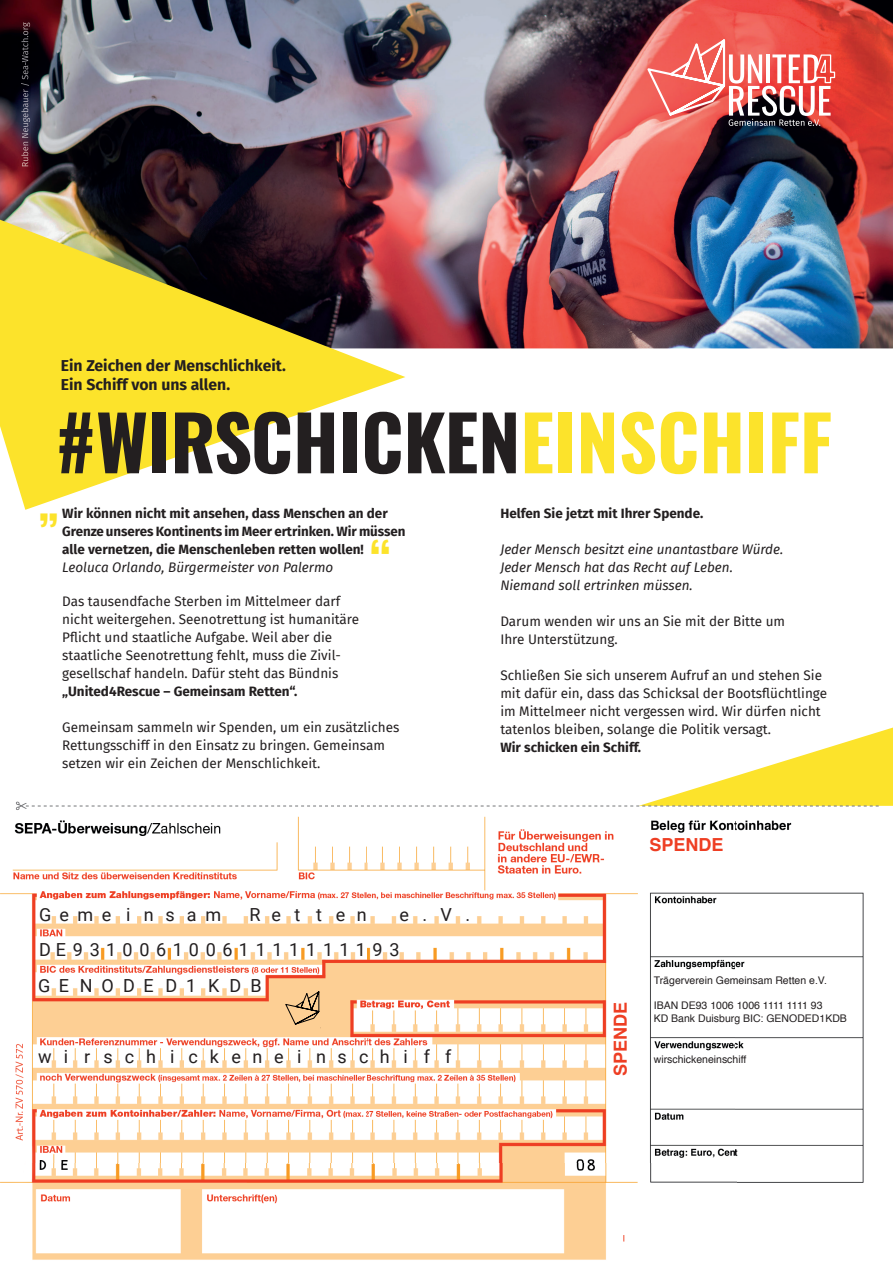
<style>
.page{position:relative;width:893px;height:1263px;background:#fff}
.page>*{position:absolute;margin:0;border:0;box-sizing:border-box;transform-origin:0 0}
.t1{font:75px "Oswald";color:#231f20}
.t2{font:49.5px "Oswald";color:#fce32b}
.t3{font:18px/35.5px "Roboto";letter-spacing:.375em;color:#231f20}
.t4{font:18px "Roboto";letter-spacing:.675em;color:#231f20}
.t5{font:18px "Roboto";letter-spacing:.495em;color:#231f20}
.t6{font:700 18px "Helvetica";color:#ee3e23}
.t7{font:700 15.75px/19.5px "Fira Sans";color:#231f20}
.t8{font:13.5px/18px "Fira Sans";color:#231f20}
.t9{font:700 13.5px/18px "Fira Sans";color:#231f20}
.t10{font:italic 13.5px/18px "Fira Sans";color:#231f20}
.t11{font:10.5px/12.6px "Helvetica";color:#231f20}
.s1{color:#fce32b}
</style>
<div class="page">
<img style="left:0;top:0;width:893px;height:348px">
<svg style="left:647px;top:39px;width:188px;height:87px"></svg>
<svg style="left:0;top:220px;width:405px;height:290px;fill:#fce32b"></svg>
<svg style="left:16px;top:727px;width:877px;height:83px"></svg>
<img style="left:21px;top:22px;width:9px;height:144px">
<img style="left:0;top:816px;width:864px;height:444px">
<svg style="left:285px;top:991px;width:36px;height:34px"></svg>
<p class="t7" style="left:61px;top:354px;width:227px">Ein Zeichen der Menschlichkeit.<br>Ein Schiff von uns allen.</p>
<h1 class="t1" style="left:56px;top:376px;width:778px">#WIRSCHICKEN<span class="s1">EINSCHIFF</span></h1>
<p class="t9" style="left:62px;top:503px;width:345px">Wir können nicht mit ansehen, dass Menschen an der<br>Grenze unseres Kontinents im Meer ertrinken. Wir müssen alle vernetzen, die Menschenleben retten wollen!</p>
<p class="t10" style="left:62px;top:558px;width:273px">Leoluca Orlando, Bürgermeister von Palermo</p>
<p class="t8" style="left:62px;top:592px;width:298px">Das tausendfache Sterben im Mittelmeer darf nicht weitergehen. Seenotrettung ist humanitäre Pflicht und staatliche Aufgabe. Weil aber die staatliche Seenotrettung fehlt, muss die Zivil&shy;gesellschaf handeln. Dafür steht das Bündnis</p>
<p class="t9" style="left:62px;top:682px;width:237px">„United4Rescue – Gemeinsam Retten“.</p>
<p class="t8" style="left:62px;top:718px;width:339px">Gemeinsam sammeln wir Spenden, um ein zusätzliches<br>Rettungsschiff in den Einsatz zu bringen. Gemeinsam setzen wir ein Zeichen der Menschlichkeit.</p>
<h2 class="t2" style="left:37px;top:458px;width:23px">„</h2>
<h2 class="t2" style="left:371px;top:517px;width:23px">“</h2>
<h3 class="t5" style="left:39px;top:901px;width:184px">Geme i nsam</h3>
<h3 class="t5" style="left:249px;top:901px;width:119px">Ret ten</h3>
<h3 class="t3" style="left:38px;top:896px;width:434px;text-indent:361px">e.V.<br>DE93100610061111111193<br>GENODE D1 KDB</h3>
<h3 class="t4" style="left:38px;top:1043px;width:415px">wi rschickenei nschi f f</h3>
<p class="t9" style="left:500px;top:503px;width:204px">Helfen Sie jetzt mit Ihrer Spende.</p>
<p class="t10" style="left:500px;top:540px;width:285px">Jeder Mensch besitzt eine unantastbare Würde.<br>Jeder Mensch hat das Recht auf Leben.<br>Niemand soll ertrinken müssen.</p>
<p class="t8" style="left:500px;top:612px;width:286px">Darum wenden wir uns an Sie mit der Bitte um<br>Ihre Unterstützung.</p>
<p class="t8" style="left:500px;top:666px;width:328px">Schließen Sie sich unserem Aufruf an und stehen Sie mit dafür ein, dass das Schicksal der Bootsflüchtlinge im Mittelmeer nicht vergessen wird. Wir dürfen nicht tatenlos bleiben, solange die Politik versagt.</p>
<p class="t9" style="left:500px;top:737px;width:142px">Wir schicken ein Schiff.</p>
<h3 class="t6" style="left:649px;top:830px;width:76px">SPENDE</h3>
<h3 class="t6" style="left:606px;top:1076px;width:76px;rotate:-90deg">SPENDE</h3>
<p class="t11" style="left:654px;top:974px;width:175px">Trägerverein Gemeinsam Retten e.V.</p>
<p class="t11" style="left:654px;top:999px;width:195px">IBAN DE93 1006 1006 1111 1111 93<br>KD Bank Duisburg BIC: GENODED1KDB</p>
<p class="t11" style="left:654px;top:1054px;width:94px">wirschickeneinschiff</p>
</div>
